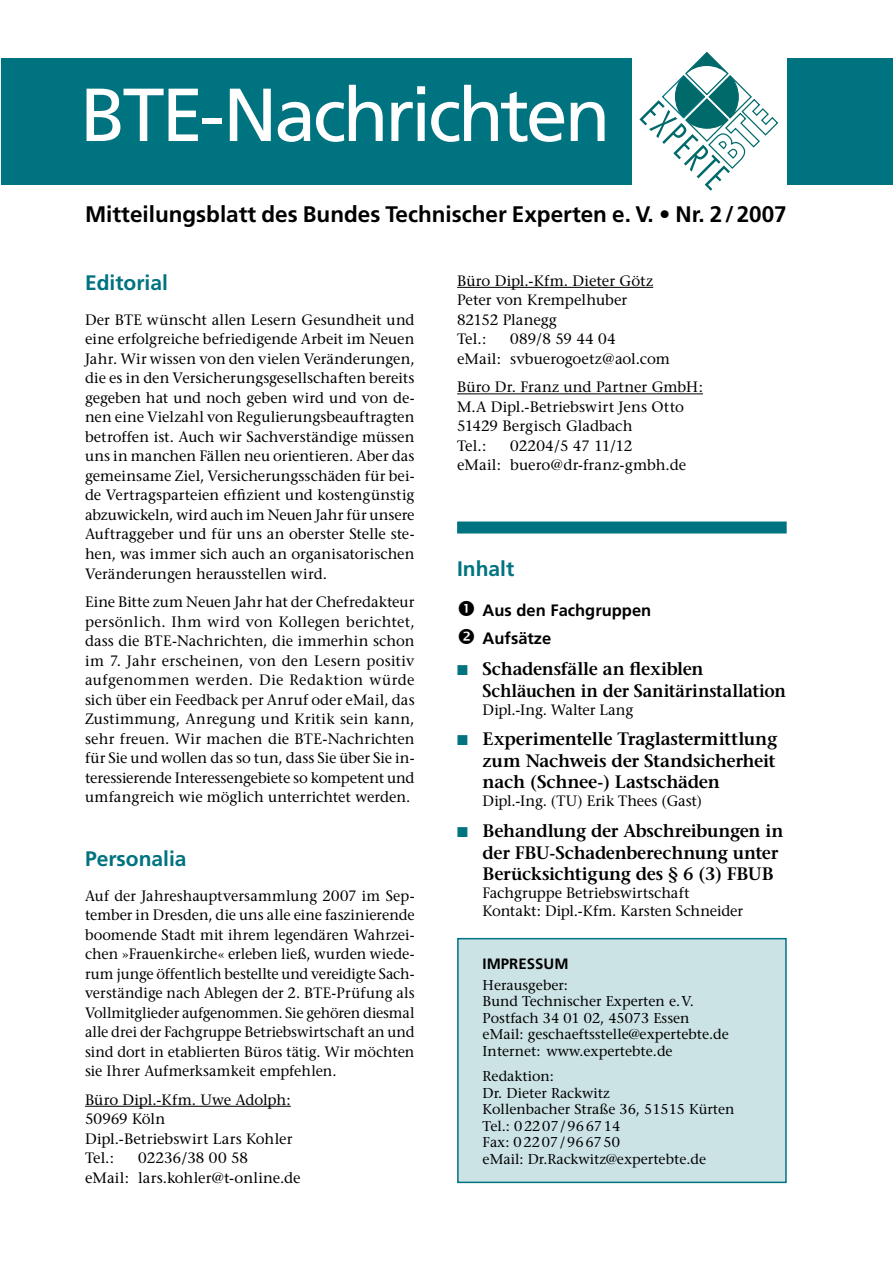
<style>
.page{position:relative;width:893px;height:1263px;background:#fff}
.page>*{position:absolute;margin:0;border:0;box-sizing:border-box;transform-origin:0 0}
.t1{font:75px "Frutiger";letter-spacing:-.045em;color:#fff}
.t2{font:700 22.5px "Frutiger";color:#000}
.t3{font:700 21px "Frutiger";color:#007380}
.t4{font:600 18px/21.6px "Stone Serif";letter-spacing:-.015em;color:#000}
.t5{font:700 16.5px/28.5px "Frutiger";color:#000}
.t6{font:15px/19.5px "Stone Serif";color:#000}
.t7{font:700 15px "Frutiger";color:#000}
.t8{font:14.25px/16.5px "Stone Serif";color:#000}
.s1{color:#007380}
</style>
<div class="page">
<div style="left:1px;top:58px;width:631px;height:126px;background:#007380"></div>
<svg style="left:639px;top:51px;width:139px;height:140px"></svg>
<div style="left:787px;top:58px;width:106px;height:126px;background:#007380"></div>
<hr style="left:85px;top:1106px;width:206px;height:1px;background:#000">
<div style="left:457px;top:938px;width:330px;height:245px;background:#cce3e6;border:2px solid #007380"></div>
<div style="left:457px;top:521px;width:330px;height:12px;background:#007380"></div>
<hr style="left:457px;top:287px;width:196px;height:1px;background:#000">
<hr style="left:457px;top:393px;width:246px;height:1px;background:#000">
<h1 class="t1" style="left:80px;top:71px;width:532px">BTE-Nachrichten</h1>
<h2 class="t2" style="left:85px;top:201px;width:703px">Mitteilungsblatt des Bundes Technischer Experten e. V. • Nr. 2/2007</h2>
<h3 class="t3" style="left:85px;top:270px;width:84px">Editorial</h3>
<p class="t6" style="left:85px;top:310px;width:331px;text-align:justify">Der BTE wünscht allen Lesern Gesundheit und eine erfolgreiche befriedigende Arbeit im Neuen Jahr. Wir wissen von den vielen Veränderungen, die es in den Versicherungsgesellschaften bereits gegeben hat und noch geben wird und von de&shy;nen eine Vielzahl von Regulierungsbeauftragten betroffen ist. Auch wir Sachverständige müssen uns in manchen Fällen neu orientieren. Aber das gemeinsame Ziel, Versicherungsschäden für bei&shy;de Vertragsparteien effizient und kostengünstig abzuwickeln, wird auch im Neuen Jahr für unsere Auftraggeber und für uns an oberster Stelle ste&shy;hen, was immer sich auch an organisatorischen Veränderungen herausstellen wird.</p>
<p class="t6" style="left:85px;top:592px;width:331px;text-align:justify">Eine Bitte zum Neuen Jahr hat der Chefredakteur persönlich. Ihm wird von Kollegen berichtet, dass die BTE-Nachrichten, die immerhin schon im 7. Jahr erscheinen, von den Lesern positiv aufgenommen werden. Die Redaktion würde sich über ein Feedback per Anruf oder eMail, das Zustimmung, Anregung und Kritik sein kann, sehr freuen. Wir machen die BTE-Nachrichten für Sie und wollen das so tun, dass Sie über Sie in&shy;teressierende Interessengebiete so kompetent und umfangreich wie möglich unterrichtet werden.</p>
<h3 class="t3" style="left:85px;top:846px;width:103px">Personalia</h3>
<p class="t6" style="left:85px;top:886px;width:331px;text-align:justify">Auf der Jahreshauptversammlung 2007 im Sep&shy;tember in Dresden, die uns alle eine faszinierende boomende Stadt mit ihrem legendären Wahrzei&shy;chen »Frauenkirche« erleben ließ, wurden wiede&shy;rum junge öffentlich bestellte und vereidigte Sach&shy;verständige nach Ablegen der 2. BTE-Prüfung als Vollmitglieder aufgenommen. Sie gehören diesmal alle drei der Fachgruppe Betriebswirtschaft an und sind dort in etablierten Büros tätig. Wir möchten sie Ihrer Aufmerksamkeit empfehlen.</p>
<p class="t6" style="left:85px;top:1090px;width:209px">Büro Dipl.-Kfm. Uwe Adolph:<br>50969 Köln<br>Dipl.-Betriebswirt Lars Kohler<br>Tel.:</p>
<p class="t6" style="left:85px;top:1148px;width:217px;text-align:center">02236/38 00 58<br>eMail: lars.kohler@t-online.de</p>
<p class="t6" style="left:457px;top:271px;width:198px">Büro Dipl.-Kfm. Dieter Götz<br>Peter von Krempelhuber<br>82152 Planegg<br>Tel.:</p>
<p class="t6" style="left:457px;top:329px;width:214px;text-align:center">089/8 59 44 04<br>eMail: svbuerogoetz@aol.com</p>
<p class="t6" style="left:457px;top:377px;width:247px">Büro Dr. Franz und Partner GmbH:<br>M.A Dipl.-Betriebswirt Jens Otto<br>51429 Bergisch Gladbach<br>Tel.:</p>
<p class="t6" style="left:457px;top:436px;width:230px;text-align:center">02204/5 47 11/12<br>eMail: buero@dr-franz-gmbh.de</p>
<h3 class="t3" style="left:457px;top:556px;width:59px">Inhalt</h3>
<p class="t5" style="left:483px;top:596px;width:170px">Aus den Fachgruppen<br>Aufsätze</p>
<p class="t4" style="left:483px;top:658px;width:305px;text-indent:-26px"><span class="s1">■</span> Schadensfälle an flexiblen<br>Schläuchen in der Sanitärinstallation</p>
<p class="t6" style="left:483px;top:700px;width:152px">Dipl.-Ing. Walter Lang</p>
<p class="t4" style="left:483px;top:728px;width:296px;text-align:justify;text-indent:-26px"><span class="s1">■</span> Experimentelle Traglastermittlung zum Nachweis der Standsicherheit nach (Schnee-) Lastschäden</p>
<p class="t6" style="left:483px;top:791px;width:221px">Dipl.-Ing. (TU) Erik Thees (Gast)</p>
<p class="t4" style="left:483px;top:820px;width:302px;text-indent:-26px"><span class="s1">■</span> Behandlung der Abschreibungen in der FBU-Schadenberechnung unter<br>Berücksichtigung des § 6 (3) FBUB</p>
<p class="t6" style="left:483px;top:884px;width:262px;line-height:18px">Fachgruppe Betriebswirtschaft<br>Kontakt: Dipl.-Kfm. Karsten Schneider</p>
<p class="t7" style="left:483px;top:954px;width:87px">IMPRESSUM</p>
<p class="t8" style="left:483px;top:976px;width:248px">Herausgeber:<br>Bund Technischer Experten e.V.<br>Postfach 34 01 02, 45073 Essen eMail: geschaeftsstelle@expertebte.de<br>Internet: www.expertebte.de</p>
<p class="t8" style="left:483px;top:1068px;width:253px">Redaktion:<br>Dr. Dieter Rackwitz<br>Kollenbacher Straße 36, 51515 Kürten<br>Tel.: 02207/966714<br>Fax: 02207/966750<br>eMail: Dr.Rackwitz@expertebte.de</p>
</div>
